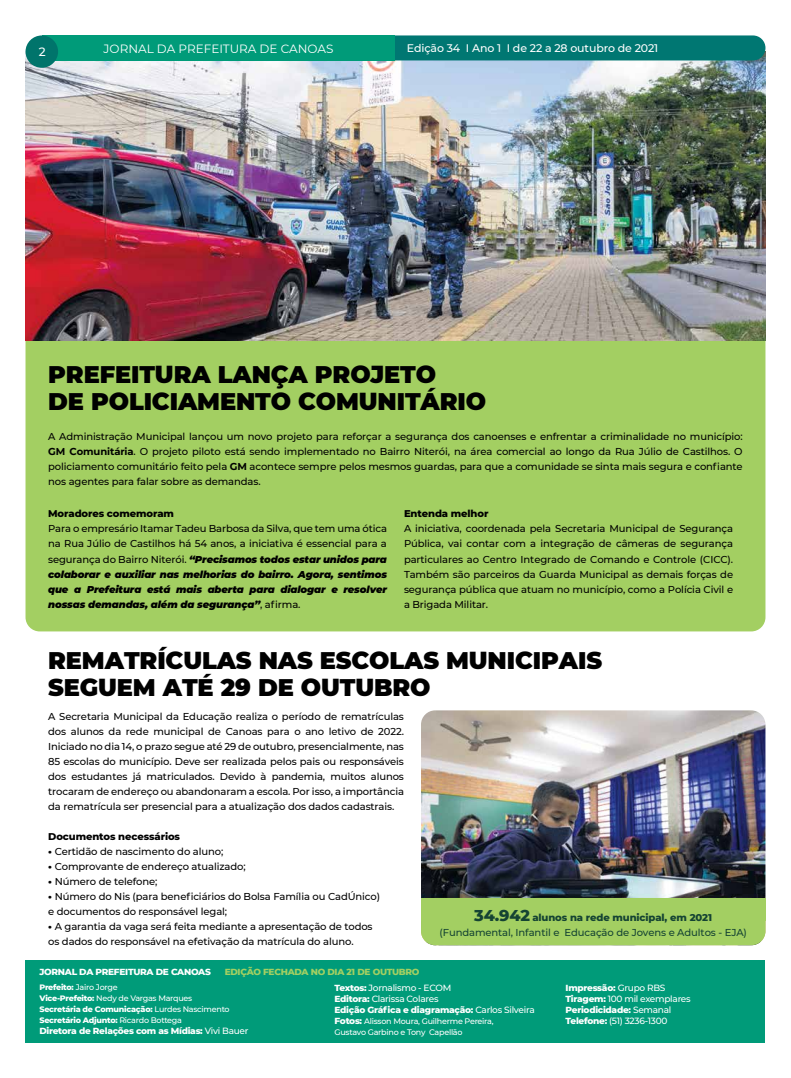
<style>
.page{position:relative;width:791px;height:1078px;background:#fff}
.page>*{position:absolute;margin:0;border:0;box-sizing:border-box;transform-origin:0 0}
.t1{font:900 24px/27px "Montserrat";letter-spacing:-.005em;color:#000}
.t2{font:12px "Montserrat";color:#fff}
.t3{font:500 12px "Montserrat";color:#fff}
.t4{font:500 11px "Montserrat";letter-spacing:-.01em;color:#fff}
.t5{font:500 10px/15px "Montserrat";letter-spacing:-.01em;color:#000;text-align:justify}
.t6{font:italic 900 10px/15px "Montserrat";letter-spacing:-.01em;color:#000;text-align:justify}
.t7{font:500 10px/15px "Montserrat";letter-spacing:-.01em;color:#154333;text-align:center}
.t8{font:800 10px "Montserrat";letter-spacing:-.01em;color:#000}
.t9{font:500 9px/11px "Montserrat";letter-spacing:-.03em;color:#fff}
.t10{font:800 9px "Montserrat";letter-spacing:-.03em;color:#fff}
.t11{font:800 9px "Montserrat";letter-spacing:-.03em;color:#a3cf62}
.t12{font:800 8px/11px "Montserrat";letter-spacing:-.03em;color:#fff}
.t13{font:500 8px/11px "Montserrat";letter-spacing:-.03em;color:#fff}
.s1{font-weight:700}
.s2{font-weight:500;font-style:normal}
.s3{font-weight:800}
.s4{font-weight:800;font-size:16px}
.s5{font-weight:500}
.s6{font-weight:800;font-size:9px}
</style>
<div class="page">
<div style="left:26px;top:264px;width:739px;height:367px;background:#a3cf62;border-radius:14px"></div>
<img style="left:26px;top:56px;width:739px;height:284px">
<div style="left:26px;top:959px;width:739px;height:83px;background:#009b79"></div>
<img style="left:421px;top:710px;width:344px;height:235px">
<div style="left:421px;top:897px;width:344px;height:48px;background:#a3cf62;border-radius:14px"></div>
<div style="left:421px;top:897px;width:344px;height:23px;background:#a3cf62"></div>
<div style="left:395px;top:35px;width:370px;height:25px;background:#007772"></div>
<div style="left:42px;top:35px;width:353px;height:25px;background:#009b79"></div>
<div style="left:26px;top:35px;width:32px;height:33px;background:#00746b;border-radius:50%"></div>
<p class="t3" style="left:39px;top:44px;width:8px">2</p>
<p class="t2" style="left:104px;top:40px;width:231px">JORNAL DA PREFEITURA DE CANOAS</p>
<p class="t4" style="left:407px;top:40px;width:253px">Edição 34 I Ano 1 I de 22 a 28 outubro de 2021</p>
<h1 class="t1" style="left:48px;top:359px;width:439px">PREFEITURA LANÇA PROJETO<br>DE POLICIAMENTO COMUNITÁRIO</h1>
<p class="t5" style="left:48px;top:428px;width:696px">A Administração Municipal lançou um novo projeto para reforçar a segurança dos canoenses e enfrentar a criminalidade no município:<br><span class="s1">GM Comunitária</span>. O projeto piloto está sendo implementado no Bairro Niterói, na área comercial ao longo da Rua Júlio de Castilhos. O policiamento comunitário feito pela <span class="s1">GM</span> acontece sempre pelos mesmos guardas, para que a comunidade se sinta mais segura e confiante nos agentes para falar sobre as demandas.</p>
<p class="t8" style="left:48px;top:506px;width:127px">Moradores comemoram</p>
<p class="t6" style="left:48px;top:520px;width:340px"><span class="s2">Para o empresário Itamar Tadeu Barbosa da Silva, que tem uma ótica na Rua Júlio de Castilhos há 54 anos, a iniciativa é essencial para a segurança do Bairro Niterói.</span> “Precisamos todos estar unidos para colaborar e auxiliar nas melhorias do bairro. Agora, sentimos que a Prefeitura está mais aberta para dialogar e resolver nossas demandas, além da segurança”<span class="s2">, afirma.</span></p>
<p class="t8" style="left:404px;top:506px;width:86px">Entenda melhor</p>
<p class="t5" style="left:404px;top:521px;width:331px">A iniciativa, coordenada pela Secretaria Municipal de Segurança Pública, vai contar com a integração de câmeras de segurança particulares ao Centro Integrado de Comando e Controle (CICC).<br>Também são parceiros da Guarda Municipal as demais forças de segurança pública que atuam no município, como a Polícia Civil e a Brigada Militar.</p>
<h1 class="t1" style="left:48px;top:645px;width:555px">REMATRÍCULAS NAS ESCOLAS MUNICIPAIS<br>SEGUEM ATÉ 29 DE OUTUBRO</h1>
<p class="t5" style="left:48px;top:708px;width:357px">A Secretaria Municipal da Educação realiza o período de rematrículas dos alunos da rede municipal de Canoas para o ano letivo de 2022.<br>Iniciado no dia 14, o prazo segue até 29 de outubro, presencialmente, nas 85 escolas do município. Deve ser realizada pelos pais ou responsáveis dos estudantes já matriculados. Devido à pandemia, muitos alunos trocaram de endereço ou abandonaram a escola. Por isso, a importância da rematrícula ser presencial para a atualização dos dados cadastrais.</p>
<p class="t8" style="left:48px;top:829px;width:133px">Documentos necessários</p>
<p class="t5" style="left:48px;top:843px;width:177px"><span class="s3">•</span> Certidão de nascimento do aluno;</p>
<p class="t5" style="left:48px;top:858px;width:199px"><span class="s3">•</span> Comprovante de endereço atualizado;</p>
<p class="t5" style="left:48px;top:873px;width:111px"><span class="s3">•</span> Número de telefone;</p>
<p class="t5" style="left:48px;top:888px;width:333px"><span class="s3">•</span> Número do Nis (para beneficiários do Bolsa Família ou CadÚnico) e documentos do responsável legal;</p>
<p class="t5" style="left:48px;top:918px;width:326px"><span class="s3">•</span> A garantia da vaga será feita mediante a apresentação de todos os dados do responsável na efetivação da matrícula do aluno.</p>
<p class="t7" style="left:439px;top:909px;width:309px"><span class="s4">34.942</span> <span class="s3">alunos na rede municipal, em 2021 </span>(Fundamental, Infantil e Educação de Jovens e Adultos - EJA)</p>
<p class="t10" style="left:39px;top:964px;width:173px">JORNAL DA PREFEITURA DE CANOAS</p>
<p class="t11" style="left:225px;top:964px;width:196px">EDIÇÃO FECHADA NO DIA 21 DE OUTUBRO</p>
<p class="t12" style="left:39px;top:980px;width:192px">Prefeito: <span class="s5">Jairo Jorge<br></span>Vice-Prefeito: <span class="s5">Nedy de Vargas Marques </span>Secretária de Comunicação: <span class="s5">Lurdes Nascimento </span>Secretário Adjunto: <span class="s5">Ricardo Bottega</span></p>
<p class="t10" style="left:39px;top:1023px;width:211px">Diretora de Relações com as Mídias: <span class="s5">Vivi Bauer</span></p>
<p class="t9" style="left:334px;top:981px;width:202px"><span class="s3">Textos:</span> Jornalismo - ECOM<br><span class="s3">Editora:</span> Clarissa Colares<br><span class="s3">Edição Gráfica e diagramação:</span> Carlos Silveira</p>
<p class="t13" style="left:334px;top:1015px;width:161px"><span class="s6">Fotos:</span> Alisson Moura, Guilherme Pereira,<br>Gustavo Garbino e Tony Capellão</p>
<p class="t9" style="left:566px;top:981px;width:127px"><span class="s3">Impressão:</span> Grupo RBS<br><span class="s3">Tiragem:</span> 100 mil exemplares<br><span class="s3">Periodicidade:</span> Semanal<br><span class="s3">Telefone:</span> (51) 3236-1300</p>
</div>
